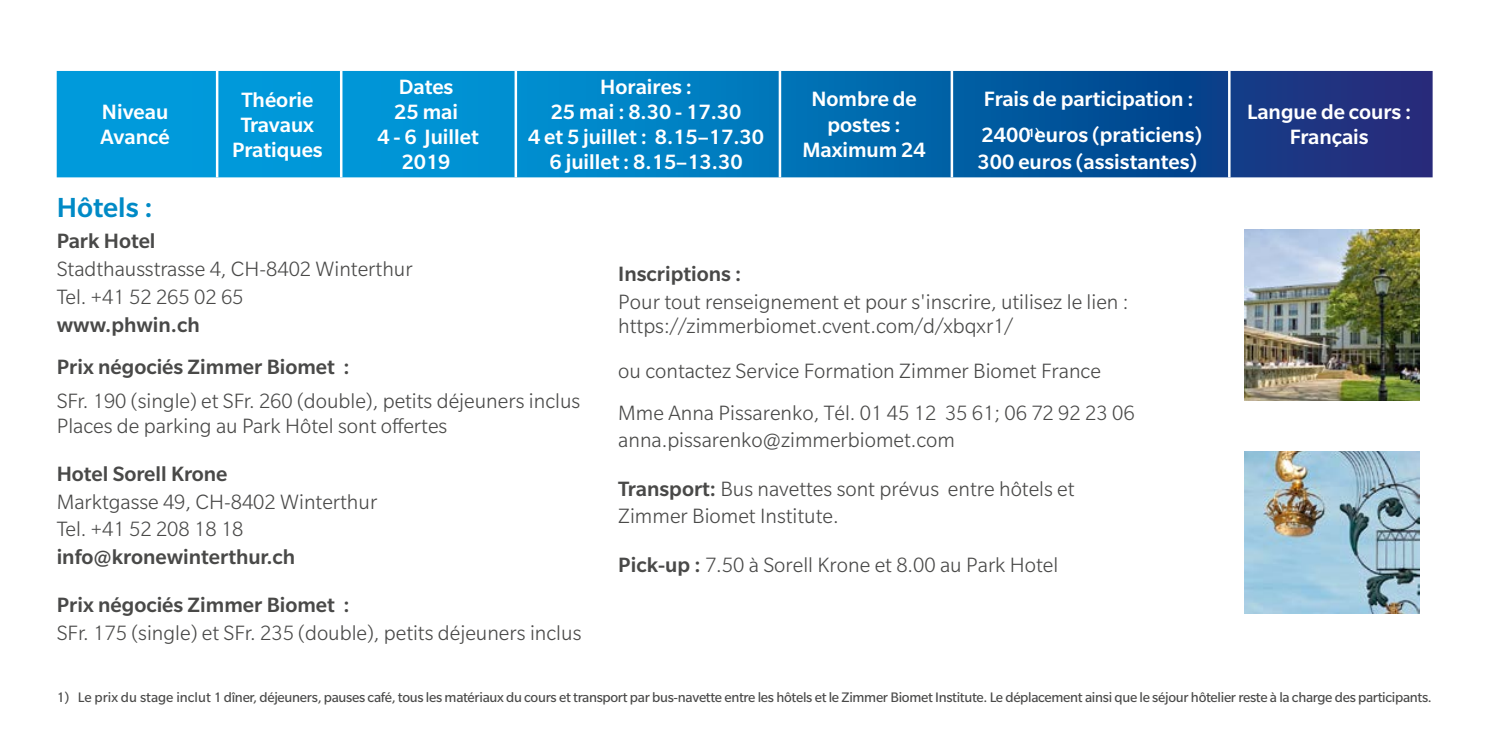
<style>
.page{position:relative;width:1489px;height:745px;background:#fff}
.page>*{position:absolute;margin:0;border:0;box-sizing:border-box;transform-origin:0 0}
.t1{font:500 30px "Slate Pro";color:#008ac6}
.t2{font:300 22.5px/48.5px "Slate Pro";color:#494948}
.t3{font:500 22.5px/25px "Slate Pro";color:#fff;text-align:center}
.t4{font:500 22.5px/41.8px "Slate Pro";color:#494948}
.t5{font:15px "Slate Pro";letter-spacing:-.02em;color:#494948}
.t6{font:500 13px "Slate Pro";color:#fff}
.s1{font-weight:500}
</style>
<div class="page">
<img style="left:1244px;top:229px;width:175px;height:171px">
<img style="left:1244px;top:451px;width:175px;height:162px">
<svg style="left:57px;top:71px;width:1375px;height:106px;background:#0470b5"></svg>
<hr style="left:216px;top:71px;width:2px;height:106px;background:#fff">
<hr style="left:340px;top:71px;width:2px;height:106px;background:#fff">
<hr style="left:514px;top:71px;width:3px;height:106px;background:#fff">
<hr style="left:778px;top:71px;width:3px;height:106px;background:#fff">
<hr style="left:950px;top:71px;width:3px;height:106px;background:#fff">
<hr style="left:1227px;top:71px;width:3px;height:106px;background:#fff">
<p class="t3" style="left:101px;top:99px;width:71px;text-align:left">Niveau<br>Avancé</p>
<p class="t3" style="left:232px;top:86px;width:92px">Théorie<br>Travaux<br>Pratiques</p>
<p class="t3" style="left:377px;top:74px;width:103px">Dates<br>25 mai<br>4 - 6 Juillet<br>2019</p>
<p class="t3" style="left:528px;top:74px;width:237px">Horaires :<br>25 mai : 8.30 - 17.30<br>4 et 5 juillet : 8.15–17.30<br>6 juillet : 8.15–13.30</p>
<p class="t3" style="left:802px;top:86px;width:125px">Nombre de postes :<br>Maximum 24</p>
<p class="t3" style="left:983px;top:86px;width:211px">Frais de participation :</p>
<p class="t3" style="left:977px;top:121px;width:226px;line-height:27px;text-align:left">2400 euros (praticiens)<br>300 euros (assistantes)</p>
<p class="t6" style="left:1027px;top:125px;width:13px">1)</p>
<h1 class="t1" style="left:57px;top:191px;width:97px">Hôtels :</h1>
<p class="t4" style="left:57px;top:219px;width:100px">Park Hotel</p>
<p class="t2" style="left:57px;top:254px;width:357px;line-height:28px">Stadthausstrasse 4, CH-8402 Winterthur<br>Tel. +41 52 265 02 65</p>
<p class="t4" style="left:57px;top:303px;width:294px">www.phwin.ch<br>Prix négociés Zimmer Biomet :</p>
<p class="t2" style="left:57px;top:389px;width:525px;line-height:24px">SFr. 190 (single) et SFr. 260 (double), petits déjeuners inclus<br>Places de parking au Park Hôtel sont offertes</p>
<p class="t4" style="left:57px;top:452px;width:172px">Hotel Sorell Krone</p>
<p class="t2" style="left:57px;top:487px;width:322px;line-height:27.5px">Marktgasse 49, CH-8402 Winterthur<br>Tel. +41 52 208 18 18</p>
<p class="t4" style="left:57px;top:531px;width:294px;line-height:48.5px">info@kronewinterthur.ch<br>Prix négociés Zimmer Biomet :</p>
<p class="t2" style="left:57px;top:607px;width:526px">SFr. 175 (single) et SFr. 235 (double), petits déjeuners inclus</p>
<p class="t4" style="left:618px;top:253px;width:125px">Inscriptions :</p>
<p class="t2" style="left:618px;top:289px;width:511px;line-height:24.2px">Pour tout renseignement et pour s'inscrire, utilisez le lien : https://zimmerbiomet.cvent.com/d/xbqxr1/</p>
<p class="t2" style="left:618px;top:349px;width:518px;line-height:42px">ou contactez Service Formation Zimmer Biomet France<br>Mme Anna Pissarenko, Tél. 01 45 12 35 61; 06 72 92 23 06</p>
<p class="t2" style="left:618px;top:415px;width:458px">anna.pissarenko@zimmerbiomet.com<br><span class="s1">Transport:</span> Bus navettes sont prévus entre hôtels et</p>
<p class="t2" style="left:618px;top:491px;width:441px">Zimmer Biomet Institute.<br><span class="s1">Pick-up :</span> 7.50 à Sorell Krone et 8.00 au Park Hotel</p>
<p class="t3" style="left:1246px;top:99px;width:166px">Langue de cours :<br>Français</p>
<p class="t5" style="left:57px;top:689px;width:1376px">1) Le prix du stage inclut 1 dîner, déjeuners, pauses café, tous les matériaux du cours et transport par bus-navette entre les hôtels et le Zimmer Biomet Institute. Le déplacement ainsi que le séjour hôtelier reste à la charge des participants.</p>
</div>
